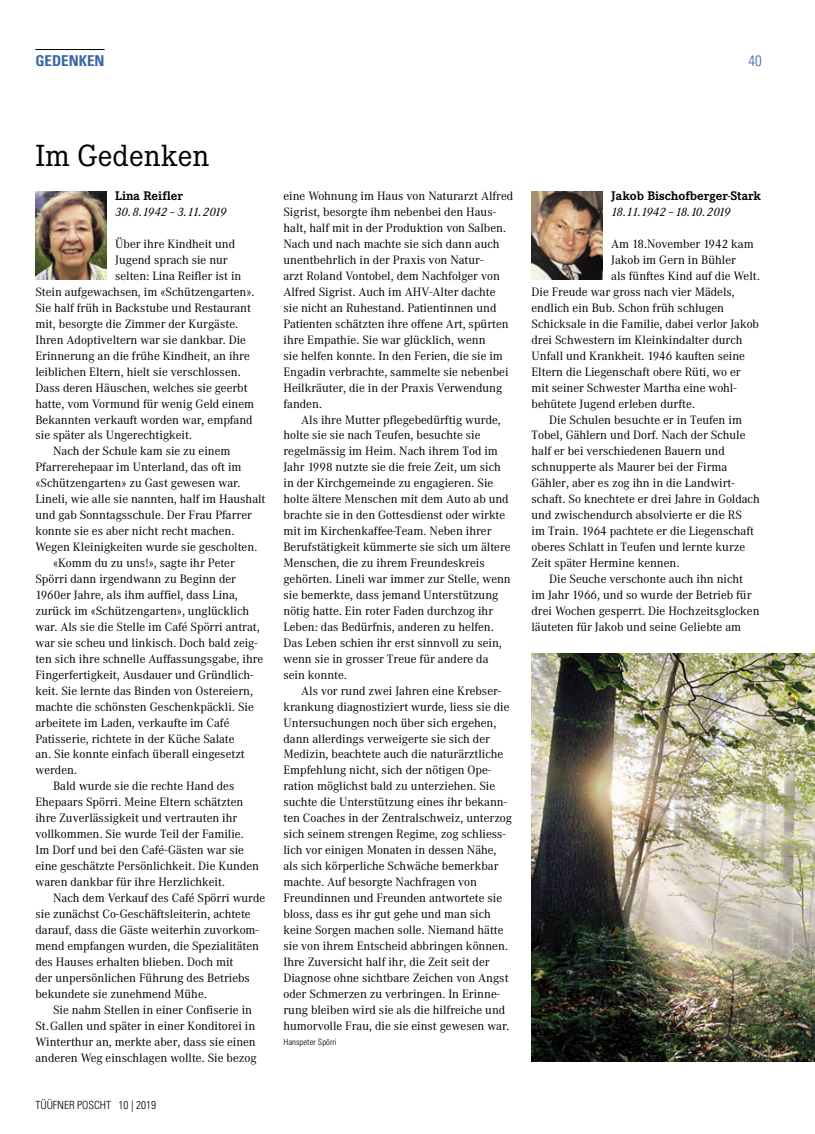
<style>
.page{position:relative;width:815px;height:1134px;background:#fff}
.page>*{position:absolute;margin:0;border:0;box-sizing:border-box;transform-origin:0 0}
.t1{font:30px "Corporate EBQ";color:#000}
.t2{font:700 condensed 15px "Univers LT Std";color:#3767a6}
.t3{font:300 condensed 15px "Univers LT Std";color:#3767a6}
.t4{font:700 12.25px "Corporate EBQ";color:#000}
.t5{font:11.88px/16px "Corporate ABQ";color:#000}
.t6{font:italic 11.88px "Corporate ABQ";letter-spacing:-.085em;color:#000}
.t7{font:italic 11.88px "Corporate ABQ";letter-spacing:-.04em;color:#000}
.t8{font:300 condensed 11.25px "Univers LT Std";color:#000}
.t9{font:300 condensed 8.75px "Univers LT Std";color:#000}
</style>
<div class="page">
<hr style="left:35px;top:49px;width:70px;height:1px;background:#000">
<img style="left:35px;top:191px;width:71px;height:89px">
<img style="left:531px;top:191px;width:71px;height:89px">
<img style="left:531px;top:654px;width:284px;height:407px">
<p class="t2" style="left:35px;top:51px;width:71px">GEDENKEN</p>
<p class="t3" style="left:748px;top:51px;width:15px">40</p>
<h1 class="t1" style="left:35px;top:138px;width:176px">Im Gedenken</h1>
<p class="t4" style="left:115px;top:189px;width:69px">Lina Reifler</p>
<p class="t7" style="left:115px;top:205px;width:113px">30.8.1942 – 3.11.2019</p>
<p class="t5" style="left:115px;top:236px;width:121px">Über ihre Kindheit und</p>
<p class="t5" style="left:115px;top:252px;width:114px">Jugend sprach sie nur</p>
<p class="t5" style="left:115px;top:268px;width:128px">selten: Lina Reifler ist in</p>
<p class="t5" style="left:35px;top:284px;width:221px">Stein aufgewachsen, im «Schützengarten».</p>
<p class="t5" style="left:35px;top:300px;width:217px">Sie half früh in Backstube und Restaurant</p>
<p class="t5" style="left:35px;top:316px;width:204px">mit, besorgte die Zimmer der Kurgäste.</p>
<p class="t5" style="left:35px;top:332px;width:212px">Ihren Adoptiveltern war sie dankbar. Die</p>
<p class="t5" style="left:35px;top:348px;width:216px">Erinnerung an die frühe Kindheit, an ihre</p>
<p class="t5" style="left:35px;top:364px;width:207px">leiblichen Eltern, hielt sie verschlossen.</p>
<p class="t5" style="left:35px;top:380px;width:214px">Dass deren Häuschen, welches sie geerbt</p>
<p class="t5" style="left:35px;top:396px;width:220px">hatte, vom Vormund für wenig Geld einem</p>
<p class="t5" style="left:35px;top:411px;width:219px">Bekannten verkauft worden war, empfand</p>
<p class="t5" style="left:35px;top:427px;width:158px">sie später als Ungerechtigkeit.</p>
<p class="t5" style="left:53px;top:443px;width:179px">Nach der Schule kam sie zu einem</p>
<p class="t5" style="left:35px;top:459px;width:208px">Pfarrerehepaar im Unterland, das oft im</p>
<p class="t5" style="left:35px;top:475px;width:206px">«Schützengarten» zu Gast gewesen war.</p>
<p class="t5" style="left:35px;top:491px;width:232px">Lineli, wie alle sie nannten, half im Haushalt</p>
<p class="t5" style="left:35px;top:507px;width:218px">und gab Sonntagsschule. Der Frau Pfarrer</p>
<p class="t5" style="left:35px;top:523px;width:201px">konnte sie es aber nicht recht machen.</p>
<p class="t5" style="left:35px;top:539px;width:223px">Wegen Kleinigkeiten wurde sie gescholten.</p>
<p class="t5" style="left:53px;top:555px;width:183px">«Komm du zu uns!», sagte ihr Peter</p>
<p class="t5" style="left:35px;top:571px;width:202px">Spörri dann irgendwann zu Beginn der</p>
<p class="t5" style="left:35px;top:587px;width:204px">1960er Jahre, als ihm auffiel, dass Lina,</p>
<p class="t5" style="left:35px;top:603px;width:215px">zurück im «Schützengarten», unglücklich</p>
<p class="t5" style="left:35px;top:619px;width:226px">war. Als sie die Stelle im Café Spörri antrat,</p>
<p class="t5" style="left:35px;top:635px;width:224px">war sie scheu und linkisch. Doch bald zeig-</p>
<p class="t5" style="left:35px;top:651px;width:229px">ten sich ihre schnelle Auffassungsgabe, ihre</p>
<p class="t5" style="left:35px;top:667px;width:220px">Fingerfertigkeit, Ausdauer und Gründlich-</p>
<p class="t5" style="left:35px;top:683px;width:219px">keit. Sie lernte das Binden von Ostereiern,</p>
<p class="t5" style="left:35px;top:699px;width:220px">machte die schönsten Geschenkpäckli. Sie</p>
<p class="t5" style="left:35px;top:714px;width:196px">arbeitete im Laden, verkaufte im Café</p>
<p class="t5" style="left:35px;top:730px;width:201px">Patisserie, richtete in der Küche Salate</p>
<p class="t5" style="left:35px;top:746px;width:211px">an. Sie konnte einfach überall eingesetzt</p>
<p class="t5" style="left:35px;top:762px;width:43px">werden.</p>
<p class="t5" style="left:53px;top:778px;width:183px">Bald wurde sie die rechte Hand des</p>
<p class="t5" style="left:35px;top:794px;width:209px">Ehepaars Spörri. Meine Eltern schätzten</p>
<p class="t5" style="left:35px;top:810px;width:203px">ihre Zuverlässigkeit und vertrauten ihr</p>
<p class="t5" style="left:35px;top:826px;width:210px">vollkommen. Sie wurde Teil der Familie.</p>
<p class="t5" style="left:35px;top:842px;width:210px">Im Dorf und bei den Café-Gästen war sie</p>
<p class="t5" style="left:35px;top:858px;width:225px">eine geschätzte Persönlichkeit. Die Kunden</p>
<p class="t5" style="left:35px;top:874px;width:191px">waren dankbar für ihre Herzlichkeit.</p>
<p class="t5" style="left:53px;top:890px;width:214px">Nach dem Verkauf des Café Spörri wurde</p>
<p class="t5" style="left:35px;top:906px;width:217px">sie zunächst Co-Geschäftsleiterin, achtete</p>
<p class="t5" style="left:35px;top:922px;width:225px">darauf, dass die Gäste weiterhin zuvorkom-</p>
<p class="t5" style="left:35px;top:938px;width:225px">mend empfangen wurden, die Spezialitäten</p>
<p class="t5" style="left:35px;top:954px;width:200px">des Hauses erhalten blieben. Doch mit</p>
<p class="t5" style="left:35px;top:970px;width:216px">der unpersönlichen Führung des Betriebs</p>
<p class="t5" style="left:35px;top:986px;width:173px">bekundete sie zunehmend Mühe.</p>
<p class="t5" style="left:53px;top:1002px;width:200px">Sie nahm Stellen in einer Confiserie in</p>
<p class="t5" style="left:35px;top:1018px;width:221px">St.Gallen und später in einer Konditorei in</p>
<p class="t5" style="left:35px;top:1033px;width:222px">Winterthur an, merkte aber, dass sie einen</p>
<p class="t5" style="left:35px;top:1049px;width:223px">anderen Weg einschlagen wollte. Sie bezog</p>
<p class="t8" style="left:35px;top:1098px;width:122px">TÜÜFNER POSCHT 10 | 2019</p>
<p class="t5" style="left:283px;top:188px;width:231px">eine Wohnung im Haus von Naturarzt Alfred Sigrist, besorgte ihm nebenbei den Haus&shy;halt, half mit in der Produktion von Salben.<br>Nach und nach machte sie sich dann auch unentbehrlich in der Praxis von Natur-<br>arzt Roland Vontobel, dem Nachfolger von Alfred Sigrist. Auch im AHV-Alter dachte<br>sie nicht an Ruhestand. Patientinnen und Patienten schätzten ihre offene Art, spürten ihre Empathie. Sie war glücklich, wenn<br>sie helfen konnte. In den Ferien, die sie im Engadin verbrachte, sammelte sie nebenbei Heilkräuter, die in der Praxis Verwendung fanden.</p>
<p class="t5" style="left:283px;top:411px;width:229px;text-indent:18px">Als ihre Mutter pflegebedürftig wurde, holte sie sie nach Teufen, besuchte sie regelmässig im Heim. Nach ihrem Tod im Jahr 1998 nutzte sie die freie Zeit, um sich in der Kirchgemeinde zu engagieren. Sie holte ältere Menschen mit dem Auto ab und brachte sie in den Gottesdienst oder wirkte mit im Kirchenkaffee-Team. Neben ihrer Berufstätigkeit kümmerte sie sich um ältere Menschen, die zu ihrem Freundeskreis gehörten. Lineli war immer zur Stelle, wenn sie bemerkte, dass jemand Unterstützung nötig hatte. Ein roter Faden durchzog ihr Leben: das Bedürfnis, anderen zu helfen.<br>Das Leben schien ihr erst sinnvoll zu sein, wenn sie in grosser Treue für andere da sein konnte.</p>
<p class="t5" style="left:283px;top:683px;width:230px;text-indent:18px">Als vor rund zwei Jahren eine Krebser&shy;krankung diagnostiziert wurde, liess sie die Untersuchungen noch über sich ergehen, dann allerdings verweigerte sie sich der Medizin, beachtete auch die naturärztliche Empfehlung nicht, sich der nötigen Ope&shy;ration möglichst bald zu unterziehen. Sie suchte die Unterstützung eines ihr bekann&shy;ten Coaches in der Zentralschweiz, unterzog sich seinem strengen Regime, zog schliess&shy;lich vor einigen Monaten in dessen Nähe, als sich körperliche Schwäche bemerkbar machte. Auf besorgte Nachfragen von Freundinnen und Freunden antwortete sie bloss, dass es ihr gut gehe und man sich keine Sorgen machen solle. Niemand hätte sie von ihrem Entscheid abbringen können.<br>Ihre Zuversicht half ihr, die Zeit seit der Diagnose ohne sichtbare Zeichen von Angst oder Schmerzen zu verbringen. In Erinne&shy;rung bleiben wird sie als die hilfreiche und humorvolle Frau, die sie einst gewesen war.</p>
<p class="t9" style="left:283px;top:1037px;width:55px">Hanspeter Spörri</p>
<p class="t4" style="left:611px;top:189px;width:151px">Jakob Bischofberger-Stark</p>
<p class="t6" style="left:611px;top:205px;width:121px">18.11.1942 – 18.10.2019</p>
<p class="t5" style="left:611px;top:236px;width:144px">Am 18.November 1942 kam</p>
<p class="t5" style="left:611px;top:252px;width:126px">Jakob im Gern in Bühler</p>
<p class="t5" style="left:611px;top:268px;width:150px">als fünftes Kind auf die Welt.</p>
<p class="t5" style="left:531px;top:284px;width:205px">Die Freude war gross nach vier Mädels,</p>
<p class="t5" style="left:531px;top:300px;width:194px">endlich ein Bub. Schon früh schlugen</p>
<p class="t5" style="left:531px;top:316px;width:229px">Schicksale in die Familie, dabei verlor Jakob</p>
<p class="t5" style="left:531px;top:332px;width:213px">drei Schwestern im Kleinkindalter durch</p>
<p class="t5" style="left:531px;top:348px;width:215px">Unfall und Krankheit. 1946 kauften seine</p>
<p class="t5" style="left:531px;top:364px;width:211px">Eltern die Liegenschaft obere Rüti, wo er</p>
<p class="t5" style="left:531px;top:380px;width:207px">mit seiner Schwester Martha eine wohl-</p>
<p class="t5" style="left:531px;top:396px;width:165px">behütete Jugend erleben durfte.</p>
<p class="t5" style="left:549px;top:411px;width:194px">Die Schulen besuchte er in Teufen im</p>
<p class="t5" style="left:531px;top:427px;width:215px">Tobel, Gählern und Dorf. Nach der Schule</p>
<p class="t5" style="left:531px;top:443px;width:195px">half er bei verschiedenen Bauern und</p>
<p class="t5" style="left:531px;top:459px;width:197px">schnupperte als Maurer bei der Firma</p>
<p class="t5" style="left:531px;top:475px;width:205px">Gähler, aber es zog ihn in die Landwirt-</p>
<p class="t5" style="left:531px;top:491px;width:230px">schaft. So knechtete er drei Jahre in Goldach</p>
<p class="t5" style="left:531px;top:507px;width:212px">und zwischendurch absolvierte er die RS</p>
<p class="t5" style="left:531px;top:523px;width:224px">im Train. 1964 pachtete er die Liegenschaft</p>
<p class="t5" style="left:531px;top:539px;width:215px">oberes Schlatt in Teufen und lernte kurze</p>
<p class="t5" style="left:531px;top:555px;width:150px">Zeit später Hermine kennen.</p>
<p class="t5" style="left:549px;top:571px;width:195px">Die Seuche verschonte auch ihn nicht</p>
<p class="t5" style="left:531px;top:587px;width:221px">im Jahr 1966, und so wurde der Betrieb für</p>
<p class="t5" style="left:531px;top:603px;width:230px">drei Wochen gesperrt. Die Hochzeitsglocken</p>
<p class="t5" style="left:531px;top:619px;width:211px">läuteten für Jakob und seine Geliebte am</p>
</div>
